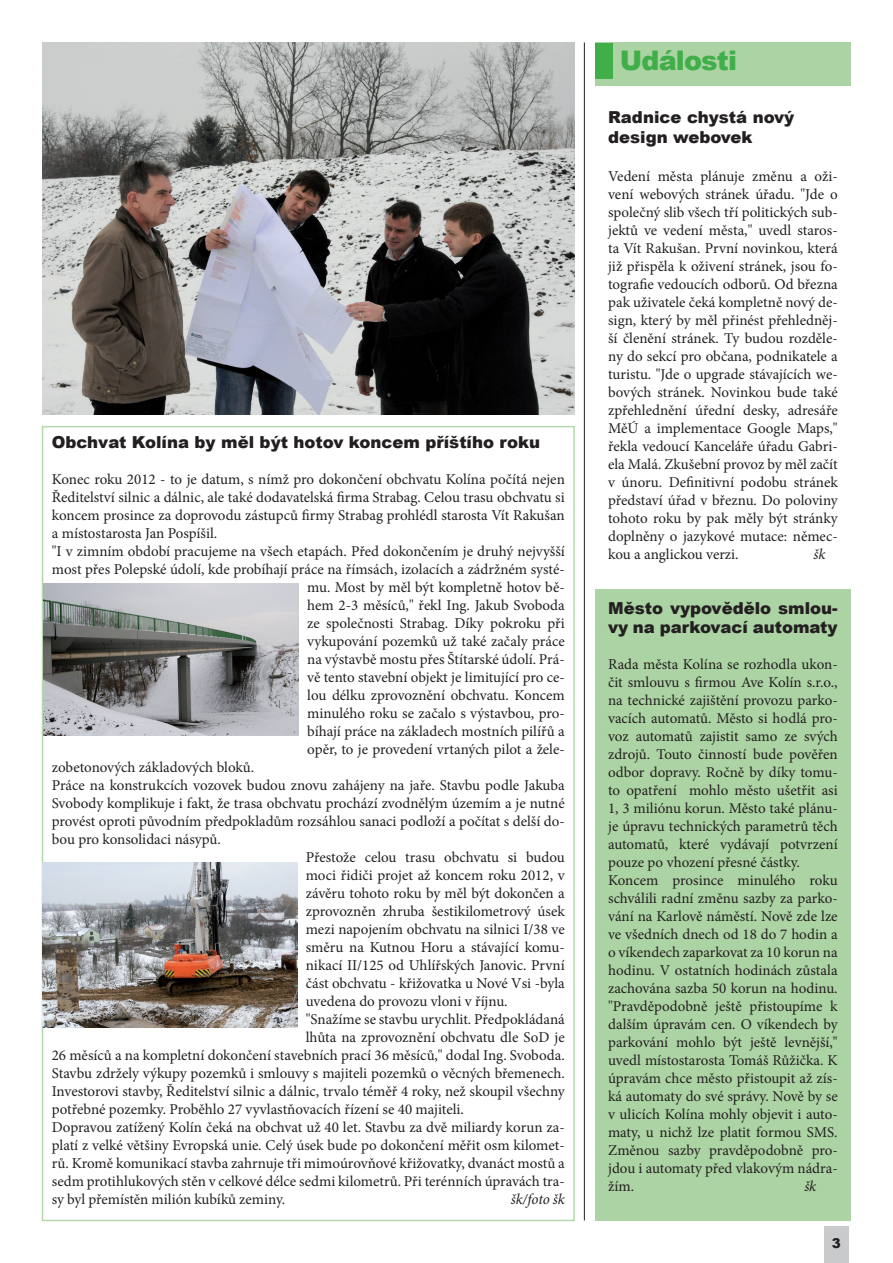
<style>
.page{position:relative;width:893px;height:1263px;background:#fff}
.page>*{position:absolute;margin:0;border:0;box-sizing:border-box;transform-origin:0 0}
.t1{font:900 27px "Arial";letter-spacing:-.03em;color:#40ae49}
.t2{font:900 16.5px/19.8px "Arial";color:#231f20}
.t3{font:15px/18px "Minion Pro";color:#231f20;text-align:justify}
.t4{font:italic 15px "Minion Pro";letter-spacing:-.015em;color:#231f20}
.t5{font:900 13.5px "Arial";color:#231f20}
</style>
<div class="page">
<div style="left:824px;top:1226px;width:24px;height:37px;background:#c9cacc"></div>
<hr style="left:584px;top:43px;width:1px;height:1177px;background:#231f20">
<div style="left:595px;top:43px;width:255px;height:43px;background:#acd3a3"></div>
<div style="left:595px;top:44px;width:18px;height:35px;background:#40ae49"></div>
<img style="left:43px;top:43px;width:531px;height:372px">
<img style="left:44px;top:584px;width:255px;height:151px">
<img style="left:42px;top:863px;width:255px;height:165px">
<div style="left:595px;top:589px;width:255px;height:631px;background:#acd3a3"></div>
<p class="t2" style="left:52px;top:431px;width:490px">Obchvat Kolína by měl být hotov koncem příštího roku</p>
<p class="t3" style="left:52px;top:470px;width:515px">Konec roku 2012 - to je datum, s nímž pro dokončení obchvatu Kolína počítá nejen</p>
<p class="t3" style="left:52px;top:488px;width:515px">Ředitelství silnic a dálnic, ale také dodavatelská firma Strabag. Celou trasu obchvatu si</p>
<p class="t3" style="left:52px;top:506px;width:514px">koncem prosince za doprovodu zástupců firmy Strabag prohlédl starosta Vít Rakušan</p>
<p class="t3" style="left:52px;top:524px;width:167px">a místostarosta Jan Pospíšil.</p>
<p class="t3" style="left:52px;top:542px;width:515px">"I v zimním období pracujeme na všech etapách. Před dokončením je druhý nejvyšší</p>
<p class="t3" style="left:52px;top:560px;width:514px">most přes Polepské údolí, kde probíhají práce na římsách, izolacích a zádržném systé-</p>
<p class="t3" style="left:307px;top:578px;width:259px">mu. Most by měl být kompletně hotov bě-</p>
<p class="t3" style="left:307px;top:596px;width:259px">hem 2-3 měsíců," řekl Ing. Jakub Svoboda</p>
<p class="t3" style="left:307px;top:614px;width:259px">ze společnosti Strabag. Díky pokroku při</p>
<p class="t3" style="left:307px;top:632px;width:259px">vykupování pozemků už také začaly práce</p>
<p class="t3" style="left:307px;top:650px;width:259px">na výstavbě mostu přes Štítarské údolí. Prá-</p>
<p class="t3" style="left:307px;top:668px;width:259px">vě tento stavební objekt je limitující pro ce-</p>
<p class="t3" style="left:307px;top:686px;width:259px">lou délku zprovoznění obchvatu. Koncem</p>
<p class="t3" style="left:307px;top:704px;width:259px">minulého roku se začalo s výstavbou, pro-</p>
<p class="t3" style="left:307px;top:722px;width:259px">bíhají práce na základech mostních pilířů a</p>
<p class="t3" style="left:307px;top:740px;width:259px">opěr, to je provedení vrtaných pilot a žele-</p>
<p class="t3" style="left:52px;top:758px;width:204px">zobetonových základových bloků.</p>
<p class="t3" style="left:52px;top:776px;width:514px">Práce na konstrukcích vozovek budou znovu zahájeny na jaře. Stavbu podle Jakuba</p>
<p class="t3" style="left:52px;top:794px;width:514px">Svobody komplikuje i fakt, že trasa obchvatu prochází zvodnělým územím a je nutné</p>
<p class="t3" style="left:52px;top:812px;width:514px">provést oproti původním předpokladům rozsáhlou sanaci podloží a počítat s delší do-</p>
<p class="t3" style="left:52px;top:830px;width:170px">bou pro konsolidaci násypů.</p>
<p class="t3" style="left:306px;top:848px;width:261px">Přestože celou trasu obchvatu si budou</p>
<p class="t3" style="left:306px;top:866px;width:261px">moci řidiči projet až koncem roku 2012, v</p>
<p class="t3" style="left:306px;top:884px;width:261px">závěru tohoto roku by měl být dokončen a</p>
<p class="t3" style="left:306px;top:902px;width:261px">zprovozněn zhruba šestikilometrový úsek</p>
<p class="t3" style="left:306px;top:920px;width:261px">mezi napojením obchvatu na silnici I/38 ve</p>
<p class="t3" style="left:306px;top:938px;width:261px">směru na Kutnou Horu a stávající komu-</p>
<p class="t3" style="left:306px;top:956px;width:261px">nikací II/125 od Uhlířských Janovic. První</p>
<p class="t3" style="left:306px;top:974px;width:261px">část obchvatu - křižovatka u Nové Vsi -byla</p>
<p class="t3" style="left:306px;top:992px;width:203px">uvedena do provozu vloni v říjnu.</p>
<p class="t3" style="left:306px;top:1010px;width:261px">"Snažíme se stavbu urychlit. Předpokládaná</p>
<p class="t3" style="left:306px;top:1028px;width:261px">lhůta na zprovoznění obchvatu dle SoD je</p>
<p class="t3" style="left:52px;top:1046px;width:514px">26 měsíců a na kompletní dokončení stavebních prací 36 měsíců," dodal Ing. Svoboda.</p>
<p class="t3" style="left:52px;top:1064px;width:514px">Stavbu zdržely výkupy pozemků i smlouvy s majiteli pozemků o věcných břemenech.</p>
<p class="t3" style="left:52px;top:1082px;width:515px">Investorovi stavby, Ředitelství silnic a dálnic, trvalo téměř 4 roky, než skoupil všechny</p>
<p class="t3" style="left:52px;top:1100px;width:414px">potřebné pozemky. Proběhlo 27 vyvlastňovacích řízení se 40 majiteli.</p>
<p class="t3" style="left:52px;top:1118px;width:514px">Dopravou zatížený Kolín čeká na obchvat už 40 let. Stavbu za dvě miliardy korun za-</p>
<p class="t3" style="left:52px;top:1136px;width:514px">platí z velké většiny Evropská unie. Celý úsek bude po dokončení měřit osm kilomet-</p>
<p class="t3" style="left:52px;top:1154px;width:515px">rů. Kromě komunikací stavba zahrnuje tři mimoúrovňové křižovatky, dvanáct mostů a</p>
<p class="t3" style="left:52px;top:1172px;width:514px">sedm protihlukových stěn v celkové délce sedmi kilometrů. Při terénních úpravách tra-</p>
<p class="t3" style="left:52px;top:1190px;width:235px">sy byl přemístěn milión kubíků zeminy.</p>
<p class="t4" style="left:511px;top:1189px;width:55px">šk/foto šk</p>
<h1 class="t1" style="left:620px;top:41px;width:119px">Události</h1>
<p class="t2" style="left:608px;top:107px;width:188px">Radnice chystá nový design webovek</p>
<p class="t3" style="left:608px;top:167px;width:231px">Vedení města plánuje změnu a oži&shy;vení webových stránek úřadu. "Jde o společný slib všech tří politických sub&shy;jektů ve vedení města," uvedl staros&shy;ta Vít Rakušan. První novinkou, která již přispěla k oživení stránek, jsou fo&shy;tografie vedoucích odborů. Od března pak uživatele čeká kompletně nový de&shy;sign, který by měl přinést přehledněj&shy;ší členění stránek. Ty budou rozděle&shy;ny do sekcí pro občana, podnikatele a turistu. "Jde o upgrade stávajících we&shy;bových stránek. Novinkou bude také zpřehlednění úřední desky, adresáře MěÚ a implementace Google Maps," řekla vedoucí Kanceláře úřadu Gabri&shy;ela Malá. Zkušební provoz by měl začít v únoru. Definitivní podobu stránek představí úřad v březnu. Do poloviny tohoto roku by pak měly být stránky doplněny o jazykové mutace: němec&shy;kou a anglickou verzi.</p>
<p class="t4" style="left:813px;top:544px;width:13px">šk</p>
<p class="t2" style="left:608px;top:597px;width:231px">Město vypovědělo smlou&shy;vy na parkovací automaty</p>
<p class="t3" style="left:608px;top:656px;width:231px;text-align:left">Rada města Kolína se rozhodla ukon&shy;čit smlouvu s firmou Ave Kolín s.r.o., na technické zajištění provozu parko&shy;vacích automatů. Město si hodlá pro&shy;voz automatů zajistit samo ze svých zdrojů. Touto činností bude pověřen odbor dopravy. Ročně by díky tomu&shy;to opatření mohlo město ušetřit asi 1, 3 miliónu korun. Město také plánu&shy;je úpravu technických parametrů těch automatů, které vydávají potvrzení pouze po vhození přesné částky.<br>Koncem prosince minulého roku schválili radní změnu sazby za parko&shy;vání na Karlově náměstí. Nově zde lze ve všedních dnech od 18 do 7 hodin a o víkendech zaparkovat za 10 korun na hodinu. V ostatních hodinách zůstala zachována sazba 50 korun na hodinu. "Pravděpodobně ještě přistoupíme k dalším úpravám cen. O víkendech by parkování mohlo být ještě levnější," uvedl místostarosta Tomáš Růžička. K úpravám chce město přistoupit až zís&shy;ká automaty do své správy. Nově by se v ulicích Kolína mohly objevit i auto&shy;maty, u nichž lze platit formou SMS.<br>Změnou sazby pravděpodobně pro&shy;jdou i automaty před vlakovým nádra&shy;žím.</p>
<p class="t4" style="left:804px;top:1176px;width:13px">šk</p>
<p class="t5" style="left:832px;top:1233px;width:11px">3</p>
</div>
